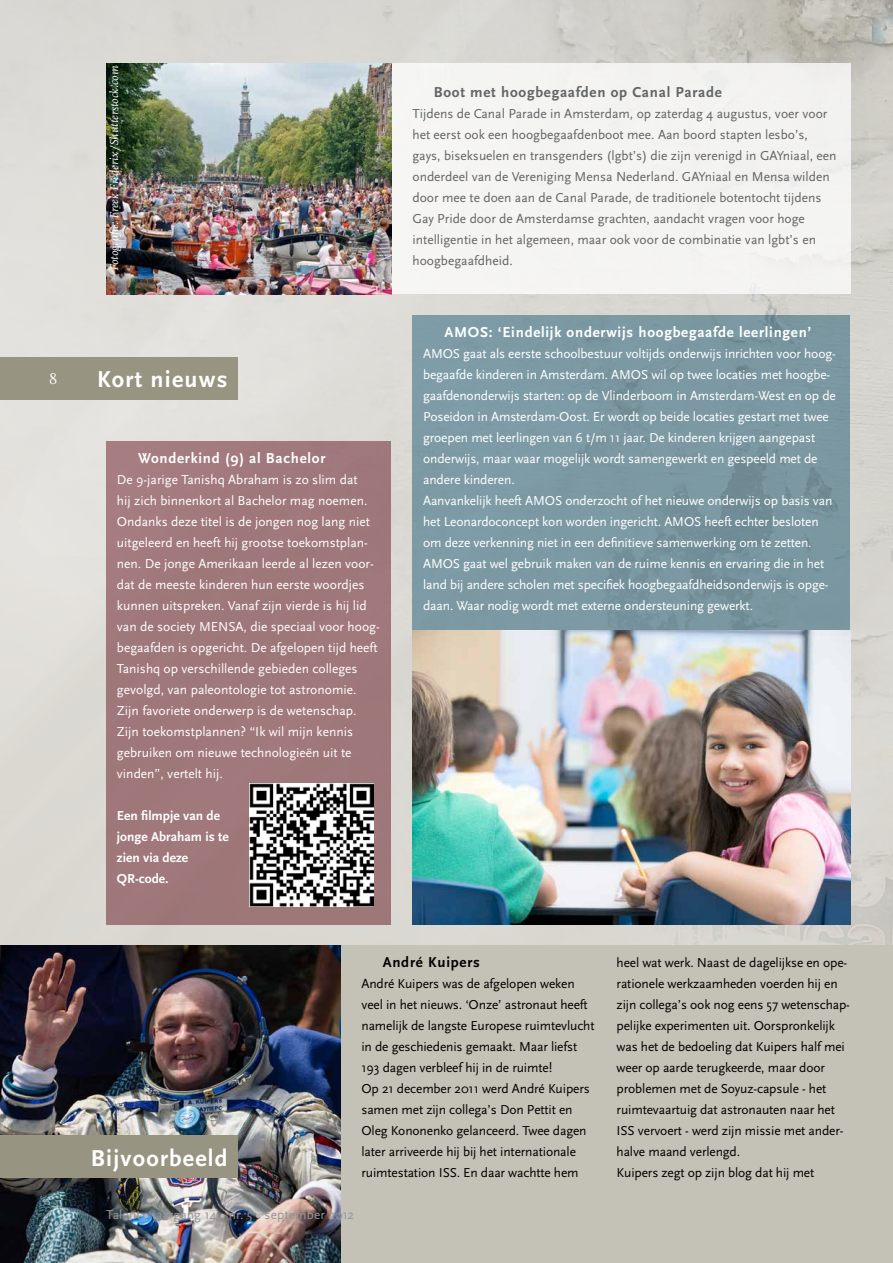
<style>
.page{position:relative;width:893px;height:1263px;background:#fff}
.page>*{position:absolute;margin:0;border:0;box-sizing:border-box;transform-origin:0 0}
.t1{font:700 24px "Scala Sans OT";letter-spacing:.05em;color:#fff}
.t2{font:700 15px "Scala Sans OT";letter-spacing:.05em;color:#fff}
.t3{font:700 15px "Scala Sans OT";letter-spacing:.05em;color:#636466}
.t4{font:700 15px "Scala Sans OT";letter-spacing:.05em;color:#000}
.t5{font:15px "Scala OT";color:#fff}
.t6{font:13.5px/21px "Scala Sans OT";letter-spacing:-.01em;color:#fff}
.t7{font:13.5px/21px "Scala Sans OT";letter-spacing:-.01em;color:#000}
.t8{font:13.5px/21px "Scala Sans OT";color:#636466}
.t9{font:700 13.5px/21px "Scala Sans OT";color:#fff}
.t10{font:13.5px "Scala Sans OT";color:#939598}
.t11{font:italic 12px "Scala OT";color:#fff}
.s1{font-weight:700;color:#bab1ba}
</style>
<div class="page">
<img style="left:0;top:0;width:893px;height:946px">
<div style="left:0;top:946px;width:893px;height:317px;background:#c4c1b6"></div>
<img style="left:0;top:946px;width:340px;height:317px">
<div style="left:0;top:358px;width:84px;height:42px;background:#989482"></div>
<div style="left:86px;top:358px;width:152px;height:42px;background:#989482"></div>
<div style="left:0;top:1136px;width:84px;height:42px;background:#989482"></div>
<div style="left:86px;top:1136px;width:152px;height:42px;background:#989482"></div>
<div style="left:106px;top:64px;width:744px;height:230px;background:#f4f4f2"></div>
<img style="left:106px;top:64px;width:285px;height:230px">
<div style="left:106px;top:442px;width:285px;height:483px;background:#9f787b"></div>
<img style="left:250px;top:783px;width:123px;height:124px">
<div style="left:412px;top:316px;width:438px;height:609px;background:#7c99a3"></div>
<img style="left:412px;top:631px;width:438px;height:294px">
<p class="t11" style="left:107px;top:271px;width:207px;rotate:-90deg">Fotografie: Freek Frederix/Shutterstock.com</p>
<p class="t5" style="left:49px;top:370px;width:10px">8</p>
<h1 class="t1" style="left:97px;top:365px;width:132px">Kort nieuws</h1>
<p class="t2" style="left:138px;top:449px;width:189px">Wonderkind (9) al Bachelor</p>
<p class="t6" style="left:117px;top:469px;width:264px">De 9-jarige Tanishq Abraham is zo slim dat<br>hij zich binnenkort al Bachelor mag noemen.<br>Ondanks deze titel is de jongen nog lang niet uitgeleerd en heeft hij grootse toekomstplan&shy;nen. De jonge Amerikaan leerde al lezen voor&shy;dat de meeste kinderen hun eerste woordjes kunnen uitspreken. Vanaf zijn vierde is hij lid van de society MENSA, die speciaal voor hoog&shy;begaafden is opgericht. De afgelopen tijd heeft Tanishq op verschillende gebieden colleges gevolgd, van paleontologie tot astronomie.<br>Zijn favoriete onderwerp is de wetenschap.<br>Zijn toekomstplannen? “Ik wil mijn kennis gebruiken om nieuwe technologieën uit te vinden”, vertelt hij.</p>
<p class="t9" style="left:117px;top:805px;width:113px">Een filmpje van de jonge Abraham is te zien via deze<br>QR-code.</p>
<p class="t3" style="left:434px;top:83px;width:290px">Boot met hoogbegaafden op Canal Parade</p>
<p class="t8" style="left:412px;top:103px;width:425px">Tijdens de Canal Parade in Amsterdam, op zaterdag 4 augustus, voer voor het eerst ook een hoogbegaafdenboot mee. Aan boord stapten lesbo’s, gays, biseksuelen en transgenders (lgbt’s) die zijn verenigd in GAYniaal, een onderdeel van de Vereniging Mensa Nederland. GAYniaal en Mensa wilden door mee te doen aan de Canal Parade, de traditionele botentocht tijdens Gay Pride door de Amsterdamse grachten, aandacht vragen voor hoge intelligentie in het algemeen, maar ook voor de combinatie van lgbt’s en hoogbegaafdheid.</p>
<p class="t2" style="left:444px;top:323px;width:369px">AMOS: ‘Eindelijk onderwijs hoogbegaafde leerlingen’</p>
<p class="t6" style="left:423px;top:343px;width:414px">AMOS gaat als eerste schoolbestuur voltijds onderwijs inrichten voor hoog&shy;begaafde kinderen in Amsterdam. AMOS wil op twee locaties met hoogbe&shy;gaafdenonderwijs starten: op de Vlinderboom in Amsterdam-West en op de Poseidon in Amsterdam-Oost. Er wordt op beide locaties gestart met twee groepen met leerlingen van 6 t/m 11 jaar. De kinderen krijgen aangepast onderwijs, maar waar mogelijk wordt samengewerkt en gespeeld met de andere kinderen.<br>Aanvankelijk heeft AMOS onderzocht of het nieuwe onderwijs op basis van het Leonardoconcept kon worden ingericht. AMOS heeft echter besloten om deze verkenning niet in een definitieve samenwerking om te zetten.<br>AMOS gaat wel gebruik maken van de ruime kennis en ervaring die in het land bij andere scholen met specifiek hoogbegaafdheidsonderwijs is opge&shy;daan. Waar nodig wordt met externe ondersteuning gewerkt.</p>
<h1 class="t1" style="left:91px;top:1143px;width:138px">Bijvoorbeeld</h1>
<p class="t4" style="left:383px;top:953px;width:99px">André Kuipers</p>
<p class="t7" style="left:361px;top:973px;width:235px">André Kuipers was de afgelopen weken veel in het nieuws. ‘Onze’ astronaut heeft namelijk de langste Europese ruimtevlucht in de geschiedenis gemaakt. Maar liefst 193 dagen verbleef hij in de ruimte!<br>Op 21 december 2011 werd André Kuipers samen met zijn collega’s Don Pettit en Oleg Kononenko gelanceerd. Twee dagen later arriveerde hij bij het internationale ruimtestation ISS. En daar wachtte hem</p>
<p class="t10" style="left:106px;top:1206px;width:249px">Talent <span class="s1">•</span> jaargang 14 <span class="s1">•</span> nr. 5 <span class="s1">•</span> september 2012</p>
<p class="t7" style="left:617px;top:952px;width:235px">heel wat werk. Naast de dagelijkse en ope&shy;rationele werkzaamheden voerden hij en zijn collega’s ook nog eens 57 wetenschap&shy;pelijke experimenten uit. Oorspronkelijk was het de bedoeling dat Kuipers half mei weer op aarde terugkeerde, maar door problemen met de Soyuz-capsule - het ruimtevaartuig dat astronauten naar het ISS vervoert - werd zijn missie met ander&shy;halve maand verlengd.<br>Kuipers zegt op zijn blog dat hij met</p>
</div>
